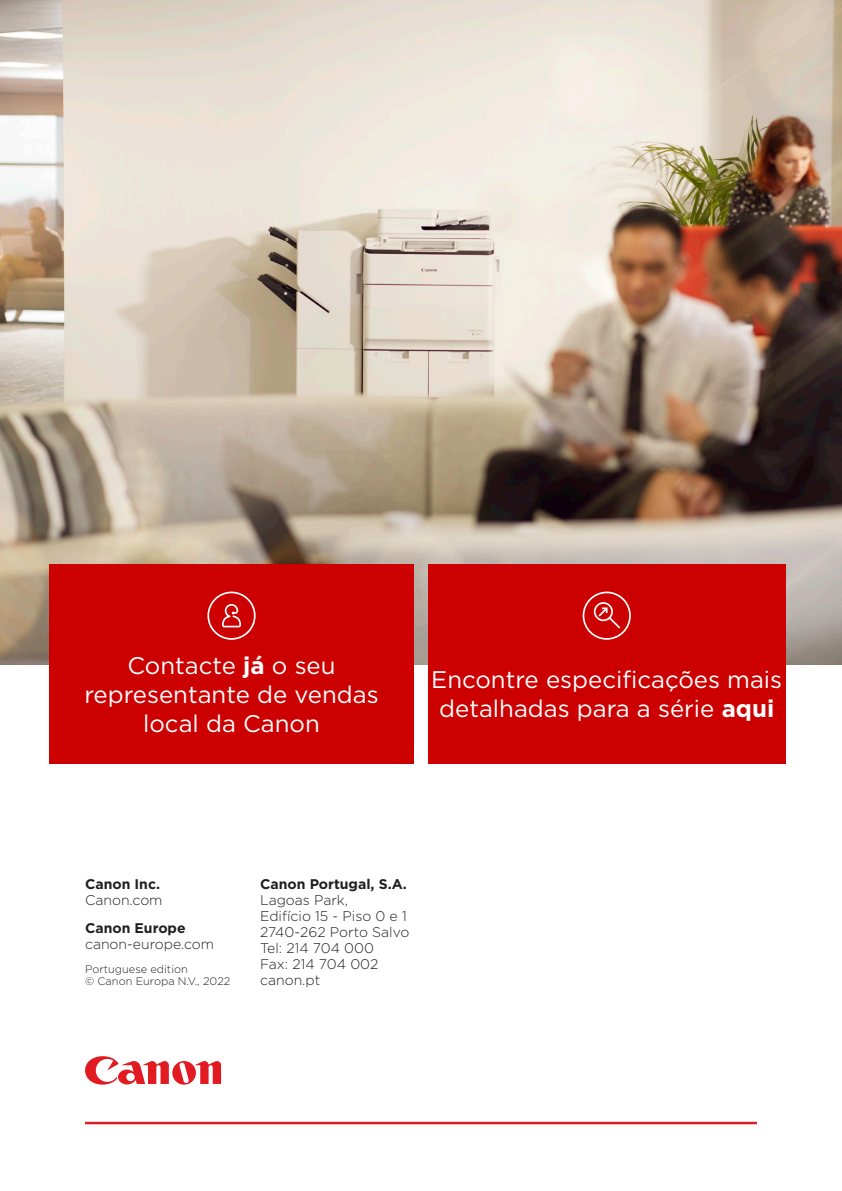
<style>
.page{position:relative;width:842px;height:1191px;background:#fff}
.page>*{position:absolute;margin:0;border:0;box-sizing:border-box;transform-origin:0 0}
.t1{font:24px/28.8px "Gotham";color:#fff;text-align:center}
.t2{font:300 14px/16px "Gotham";color:#231f20}
.t3{font:700 14px/16px "Gotham";color:#231f20}
.t4{font:300 11px/12px "Gotham";color:#231f20}
.s1{font-weight:700}
.s2{font-weight:300}
</style>
<div class="page">
<hr style="left:85px;top:1121px;width:672px;height:3px;background:#e21a21">
<svg style="left:85px;top:1056px;width:136px;height:28px"></svg>
<img style="left:0;top:0;width:842px;height:664px">
<div style="left:49px;top:564px;width:365px;height:200px;background:#c00"></div>
<div style="left:428px;top:564px;width:357px;height:200px;background:#c00"></div>
<svg style="left:207px;top:591px;width:49px;height:49px"></svg>
<svg style="left:583px;top:591px;width:48px;height:49px"></svg>
<p class="t1" style="left:84px;top:650px;width:296px">Contacte <span class="s1">já</span> o seu representante de vendas local da Canon</p>
<p class="t1" style="left:431px;top:665px;width:352px">Encontre especificações mais detalhadas para a série <span class="s1">aqui</span></p>
<p class="t3" style="left:85px;top:876px;width:79px">Canon Inc.<br><span class="s2">Canon.com</span></p>
<p class="t2" style="left:85px;top:919px;width:131px"><span class="s1">Canon Europe </span>canon-europe.com</p>
<p class="t4" style="left:85px;top:963px;width:147px">Portuguese edition<br>© Canon Europa N.V., 2022</p>
<p class="t3" style="left:260px;top:876px;width:148px">Canon Portugal, S.A.</p>
<p class="t2" style="left:260px;top:892px;width:89px">Lagoas Park,</p>
<p class="t2" style="left:260px;top:908px;width:148px">Edifício 15 - Piso 0 e 1</p>
<p class="t2" style="left:260px;top:924px;width:151px">2740-262 Porto Salvo</p>
<p class="t2" style="left:260px;top:940px;width:115px">Tel: 214 704 000</p>
<p class="t2" style="left:260px;top:956px;width:120px">Fax: 214 704 002</p>
<p class="t2" style="left:260px;top:972px;width:62px">canon.pt</p>
</div>
